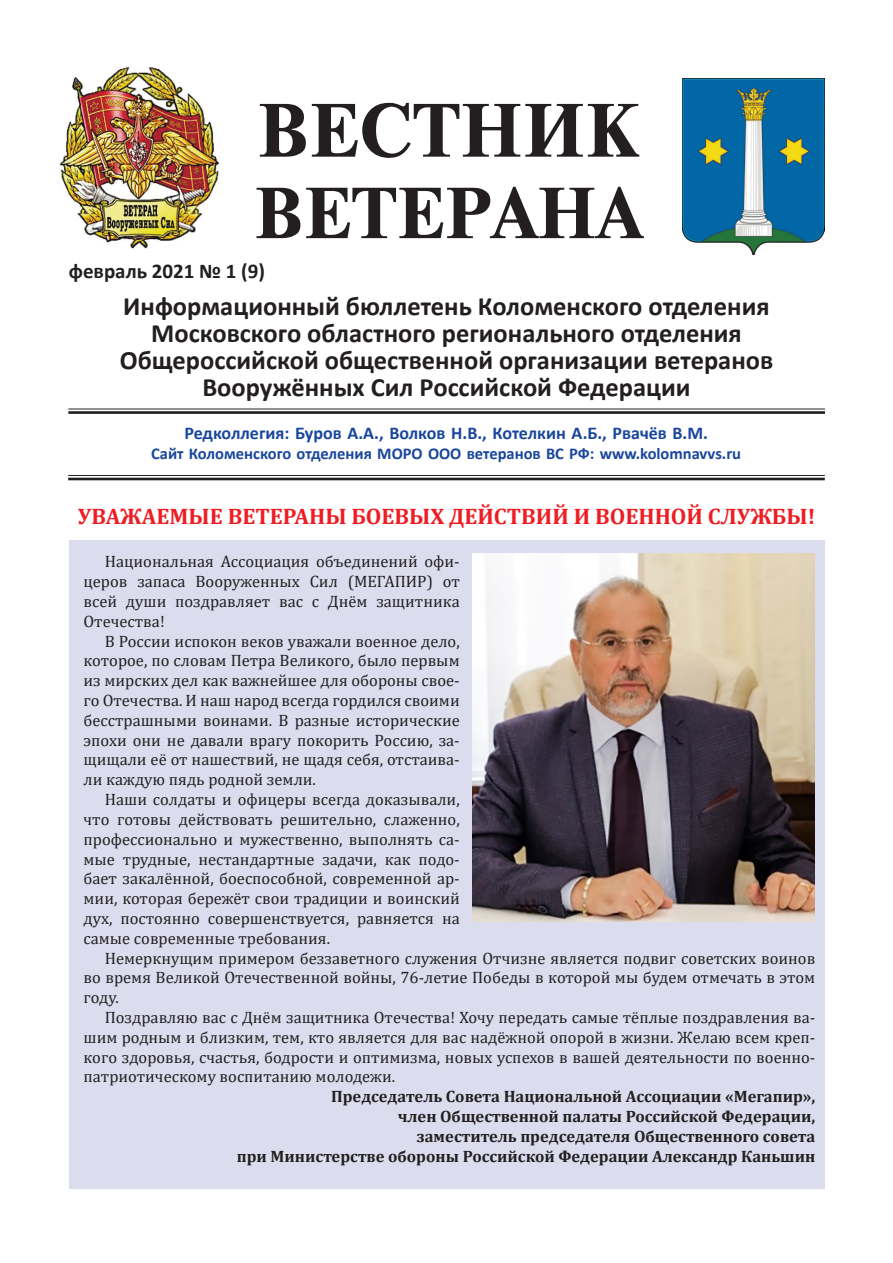
<style>
.page{position:relative;width:893px;height:1263px;background:#fff}
.page>*{position:absolute;margin:0;border:0;box-sizing:border-box;transform-origin:0 0}
.начало{font:700 26.55px/27px "Calibri";color:#231f20;text-align:center}
.Заголовок{font:700 22.5px "Cambria";color:#ee1d23}
.t1{font:700 21px "Calibri";color:#231f20}
.t2{font:700 18px "Calibri";color:#18469d}
.Основной{font:16.5px/19.8px "Cambria";color:#231f20;text-align:justify}
.Основной-2{font:700 16.5px "Cambria";color:#231f20}
.t3{font:700 16.5px "Calibri";color:#18469d}
</style>
<div class="page">
<div style="left:69px;top:540px;width:756px;height:648px;background:#dbddef"></div>
<img style="left:59px;top:66px;width:160px;height:183px">
<img style="left:682px;top:79px;width:143px;height:175px">
<hr style="left:68px;top:475px;width:757px;height:1px;background:#231f20">
<hr style="left:68px;top:478px;width:757px;height:2px;background:#231f20">
<hr style="left:68px;top:409px;width:757px;height:1px;background:#231f20">
<hr style="left:68px;top:411px;width:757px;height:3px;background:#231f20">
<svg style="left:256px;top:187px;width:388px;height:51px"></svg>
<svg style="left:260px;top:103px;width:379px;height:55px"></svg>
<img style="left:472px;top:554px;width:343px;height:368px">
<p class="t1" style="left:69px;top:256px;width:198px">февраль 2021 № 1 (9)</p>
<p class="начало" style="left:120px;top:292px;width:655px">Информационный бюллетень Коломенского отделения Московского областного регионального отделения Общероссийской общественной организации ветеранов Вооружённых Сил Российской Федерации</p>
<p class="t2" style="left:184px;top:421px;width:525px">Редколлегия: Буров А.А., Волков Н.В., Котелкин А.Б., Рвачёв В.М.</p>
<p class="t3" style="left:151px;top:442px;width:591px">Сайт Коломенского отделения МОРО ООО ветеранов ВС РФ: www.kolomnavvs.ru</p>
<p class="Заголовок" style="left:78px;top:500px;width:739px">УВАЖАЕМЫЕ ВЕТЕРАНЫ БОЕВЫХ ДЕЙСТВИЙ И ВОЕННОЙ СЛУЖБЫ!</p>
<p class="Основной" style="left:84px;top:552px;width:378px;text-indent:21px">Национальная Ассоциация объединений офи&shy;церов запаса Вооруженных Сил (МЕГАПИР) от всей души поздравляет вас с Днём защитника Отечества!</p>
<p class="Основной" style="left:84px;top:631px;width:378px;text-indent:21px">В России испокон веков уважали военное дело, которое, по словам Петра Великого, было первым из мирских дел как важнейшее для обороны свое&shy;го Отечества. И наш народ всегда гордился своими бесстрашными воинами. В разные исторические эпохи они не давали врагу покорить Россию, за&shy;щищали её от нашествий, не щадя себя, отстаива&shy;ли каждую пядь родной земли.</p>
<p class="Основной" style="left:84px;top:789px;width:378px;text-indent:21px">Наши солдаты и офицеры всегда доказывали, что готовы действовать решительно, слаженно, профессионально и мужественно, выполнять са&shy;мые трудные, нестандартные задачи, как подо&shy;бает закалённой, боеспособной, современной ар&shy;мии, которая бережёт свои традиции и воинский дух, постоянно совершенствуется, равняется на самые современные требования.</p>
<p class="Основной" style="left:84px;top:948px;width:733px;text-indent:21px">Немеркнущим примером беззаветного служения Отчизне является подвиг советских воинов во время Великой Отечественной войны, 76-летие Победы в которой мы будем отмечать в этом году.</p>
<p class="Основной" style="left:84px;top:1007px;width:733px;text-indent:21px">Поздравляю вас с Днём защитника Отечества! Хочу передать самые тёплые поздравления ва&shy;шим родным и близким, тем, кто является для вас надёжной опорой в жизни. Желаю всем креп&shy;кого здоровья, счастья, бодрости и оптимизма, новых успехов в вашей деятельности по военно&shy;патриотическому воспитанию молодежи.</p>
<p class="Основной-2" style="left:331px;top:1085px;width:486px">Председатель Совета Национальной Ассоциации «Мегапир»,</p>
<p class="Основной-2" style="left:398px;top:1105px;width:419px">член Общественной палаты Российской Федерации,</p>
<p class="Основной-2" style="left:417px;top:1124px;width:400px">заместитель председателя Общественного совета</p>
<p class="Основной-2" style="left:237px;top:1144px;width:580px">при Министерстве обороны Российской Федерации Александр Каньшин</p>
</div>
